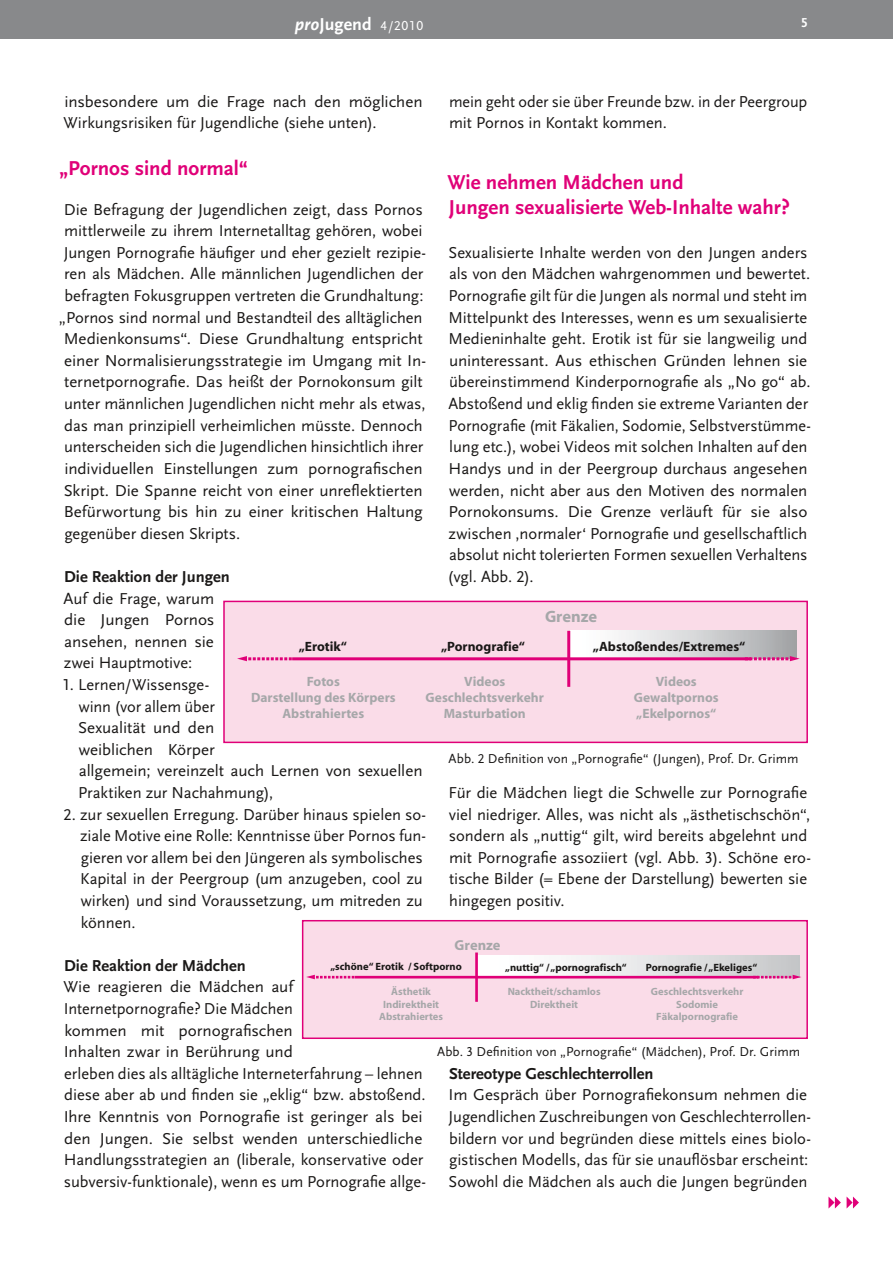
<style>
.page{position:relative;width:893px;height:1263px;background:#fff}
.page>*{position:absolute;margin:0;border:0;box-sizing:border-box;transform-origin:0 0}
.t1{font:700 21px/25.2px "Scala Sans LF";color:#e00078}
.t2{font:700 18px "Scala Sans LF";color:#fff}
.t3{font:16.5px/21.6px "Scala Sans LF";letter-spacing:-.005em;color:#1a1817}
.t4{font:700 16.5px "Scala Sans LF";color:#1a1817}
.t5{font:700 16.5px "Myriad";color:#a6a7a9}
.t6{font:700 14.55px "Myriad";color:#a6a7a9}
.t7{font:13.5px "Scala Sans LF";letter-spacing:.005em;color:#1a1817}
.t8{font:700 13.5px/16.2px "Myriad";color:#a6a7a9;text-align:center}
.t9{font:700 13.5px "Myriad";color:#1a1817}
.t10{font:700 10.5px/12.6px "Myriad";color:#a6a7a9;text-align:center}
.t11{font:700 10.5px "Myriad";color:#1a1817}
.s1{font-style:italic}
.s2{font-family:"Scala Sans LF Caps";font-weight:400;font-size:13.5px}
</style>
<div class="page">
<svg style="left:847px;top:1196px;width:12px;height:12px"></svg>
<svg style="left:828px;top:1196px;width:13px;height:12px"></svg>
<div style="left:0;top:0;width:893px;height:38px;background:#88898b"></div>
<div style="left:224px;top:601px;width:583px;height:141px;background:#fadce8"></div>
<div style="left:570px;top:631px;width:226px;height:27px;background:linear-gradient(to right,#fff,#a8a9ac)"></div>
<hr style="left:292px;top:657px;width:459px;height:3px;background:#e00078">
<hr style="left:567px;top:631px;width:3px;height:56px;background:#e00078">
<svg style="left:744px;top:656px;width:56px;height:5px"></svg>
<svg style="left:237px;top:656px;width:55px;height:5px"></svg>
<div style="left:223px;top:601px;width:585px;height:142px;border:2px solid #e00078"></div>
<div style="left:303px;top:921px;width:504px;height:117px;background:#fadce8"></div>
<div style="left:477px;top:956px;width:322px;height:21px;background:linear-gradient(to right,#fff,#c8cacb)"></div>
<hr style="left:475px;top:952px;width:3px;height:50px;background:#e00078">
<hr style="left:355px;top:976px;width:403px;height:2px;background:#e00078">
<svg style="left:752px;top:975px;width:49px;height:4px"></svg>
<svg style="left:306px;top:975px;width:48px;height:4px"></svg>
<div style="left:302px;top:920px;width:506px;height:119px;border:2px solid #e00078"></div>
<p class="t2" style="left:295px;top:15px;width:130px"><span class="s1">pro</span>Jugend <span class="s2">4/2010</span></p>
<p class="t3" style="left:64px;top:91px;width:361px">insbesondere um die Frage nach den möglichen<br>Wirkungsrisiken für Jugendliche (siehe unten).</p>
<p class="t1" style="left:59px;top:156px;width:191px">„Pornos sind normal“</p>
<p class="t3" style="left:64px;top:199px;width:361px">Die Befragung der Jugendlichen zeigt, dass Pornos</p>
<p class="t3" style="left:64px;top:220px;width:360px">mittlerweile zu ihrem Internetalltag gehören, wobei</p>
<p class="t3" style="left:64px;top:242px;width:364px">Jungen Pornografie häufiger und eher gezielt rezipie-</p>
<p class="t3" style="left:64px;top:264px;width:361px">ren als Mädchen. Alle männlichen Jugendlichen der</p>
<p class="t3" style="left:64px;top:285px;width:361px">befragten Fokusgruppen vertreten die Grundhaltung:</p>
<p class="t3" style="left:59px;top:307px;width:365px">„Pornos sind normal und Bestandteil des alltäglichen</p>
<p class="t3" style="left:64px;top:328px;width:360px">Medienkonsums“. Diese Grundhaltung entspricht</p>
<p class="t3" style="left:64px;top:350px;width:363px">einer Normalisierungsstrategie im Umgang mit In-</p>
<p class="t3" style="left:64px;top:372px;width:360px">ternetpornografie. Das heißt der Pornokonsum gilt</p>
<p class="t3" style="left:64px;top:393px;width:363px">unter männlichen Jugendlichen nicht mehr als etwas,</p>
<p class="t3" style="left:64px;top:415px;width:360px">das man prinzipiell verheimlichen müsste. Dennoch</p>
<p class="t3" style="left:64px;top:436px;width:361px">unterscheiden sich die Jugendlichen hinsichtlich ihrer</p>
<p class="t3" style="left:64px;top:458px;width:360px">individuellen Einstellungen zum pornografischen</p>
<p class="t3" style="left:64px;top:480px;width:360px">Skript. Die Spanne reicht von einer unreflektierten</p>
<p class="t3" style="left:64px;top:501px;width:361px">Befürwortung bis hin zu einer kritischen Haltung</p>
<p class="t3" style="left:64px;top:523px;width:178px">gegenüber diesen Skripts.</p>
<p class="t4" style="left:64px;top:568px;width:167px">Die Reaktion der Jungen</p>
<p class="t3" style="left:64px;top:588px;width:153px;text-align:justify">Auf die Frage, warum die Jungen Pornos ansehen, nennen sie zwei Hauptmotive:</p>
<p class="t3" style="left:78px;top:674px;width:346px;text-indent:-16px">1. Lernen/Wissensge-<br>winn (vor allem über<br>Sexualität und den<br>weiblichen Körper<br>allgemein; vereinzelt auch Lernen von sexuellen<br>Praktiken zur Nachahmung),</p>
<p class="t3" style="left:80px;top:804px;width:347px;text-indent:-17px">2. zur sexuellen Erregung. Darüber hinaus spielen so&shy;ziale Motive eine Rolle: Kenntnisse über Pornos fun&shy;gieren vor allem bei den Jüngeren als symbolisches Kapital in der Peergroup (um anzugeben, cool zu wirken) und sind Voraussetzung, um mitreden zu können.</p>
<p class="t4" style="left:64px;top:956px;width:183px">Die Reaktion der Mädchen</p>
<p class="t3" style="left:64px;top:976px;width:364px">Wie reagieren die Mädchen auf Internetpornografie? Die Mädchen<br>kommen mit pornografischen<br>Inhalten zwar in Berührung und<br>erleben dies als alltägliche Interneterfahrung – lehnen diese aber ab und finden sie „eklig“ bzw. abstoßend.<br>Ihre Kenntnis von Pornografie ist geringer als bei den Jungen. Sie selbst wenden unterschiedliche Handlungsstrategien an (liberale, konservative oder subversiv-funktionale), wenn es um Pornografie allge-</p>
<p class="t3" style="left:449px;top:91px;width:360px">mein geht oder sie über Freunde bzw. in der Peergroup mit Pornos in Kontakt kommen.</p>
<p class="t1" style="left:447px;top:170px;width:344px">Wie nehmen Mädchen und<br>Jungen sexualisierte Web-Inhalte wahr?</p>
<p class="t3" style="left:448px;top:242px;width:365px">Sexualisierte Inhalte werden von den Jungen anders als von den Mädchen wahrgenommen und bewertet.<br>Pornografie gilt für die Jungen als normal und steht im Mittelpunkt des Interesses, wenn es um sexualisierte Medieninhalte geht. Erotik ist für sie langweilig und uninteressant. Aus ethischen Gründen lehnen sie übereinstimmend Kinderpornografie als „No go“ ab.<br>Abstoßend und eklig finden sie extreme Varianten der Pornografie (mit Fäkalien, Sodomie, Selbstverstümme&shy;lung etc.), wobei Videos mit solchen Inhalten auf den Handys und in der Peergroup durchaus angesehen werden, nicht aber aus den Motiven des normalen Pornokonsums. Die Grenze verläuft für sie also zwischen ‚normaler‘ Pornografie und gesellschaftlich absolut nicht tolerierten Formen sexuellen Verhaltens (vgl. Abb. 2).</p>
<p class="t5" style="left:545px;top:608px;width:54px">Grenze</p>
<p class="t9" style="left:299px;top:639px;width:50px">„Erotik“</p>
<p class="t9" style="left:441px;top:639px;width:85px">„Pornografie“</p>
<p class="t9" style="left:593px;top:639px;width:154px">„Abstoßendes/Extremes“</p>
<p class="t8" style="left:251px;top:674px;width:146px">Fotos<br>Darstellung des Körpers<br>Abstrahiertes</p>
<p class="t8" style="left:426px;top:674px;width:120px">Videos<br>Geschlechtsverkehr<br>Masturbation</p>
<p class="t8" style="left:634px;top:674px;width:86px">Videos<br>Gewaltpornos „Ekelpornos“</p>
<p class="t7" style="left:449px;top:751px;width:351px">Abb. 2 Definition von „Pornografie“ (Jungen), Prof. Dr. Grimm</p>
<p class="t3" style="left:449px;top:782px;width:364px">Für die Mädchen liegt die Schwelle zur Pornografie viel niedriger. Alles, was nicht als „ästhetischschön“, sondern als „nuttig“ gilt, wird bereits abgelehnt und mit Pornografie assoziiert (vgl. Abb. 3). Schöne ero&shy;tische Bilder (= Ebene der Darstellung) bewerten sie hingegen positiv.</p>
<p class="t6" style="left:455px;top:938px;width:47px">Grenze</p>
<p class="t11" style="left:330px;top:961px;width:133px">„schöne“ Erotik / Softporno</p>
<p class="t11" style="left:505px;top:962px;width:123px">„nuttig“ / „pornografisch“</p>
<p class="t11" style="left:646px;top:962px;width:113px">Pornografie / „Ekeliges“</p>
<p class="t10" style="left:379px;top:985px;width:65px">Ästhetik<br>Indirektheit<br>Abstrahiertes</p>
<p class="t10" style="left:508px;top:985px;width:94px">Nacktheit/schamlos<br>Direktheit</p>
<p class="t10" style="left:651px;top:985px;width:94px">Geschlechtsverkehr<br>Sodomie<br>Fäkalpornografie</p>
<p class="t7" style="left:437px;top:1044px;width:365px">Abb. 3 Definition von „Pornografie“ (Mädchen), Prof. Dr. Grimm</p>
<p class="t4" style="left:449px;top:1064px;width:206px">Stereotype Geschlechterrollen</p>
<p class="t3" style="left:449px;top:1084px;width:364px">Im Gespräch über Pornografiekonsum nehmen die Jugendlichen Zuschreibungen von Geschlechterrollen&shy;bildern vor und begründen diese mittels eines biolo&shy;gistischen Modells, das für sie unauflösbar erscheint:<br>Sowohl die Mädchen als auch die Jungen begründen</p>
</div>
